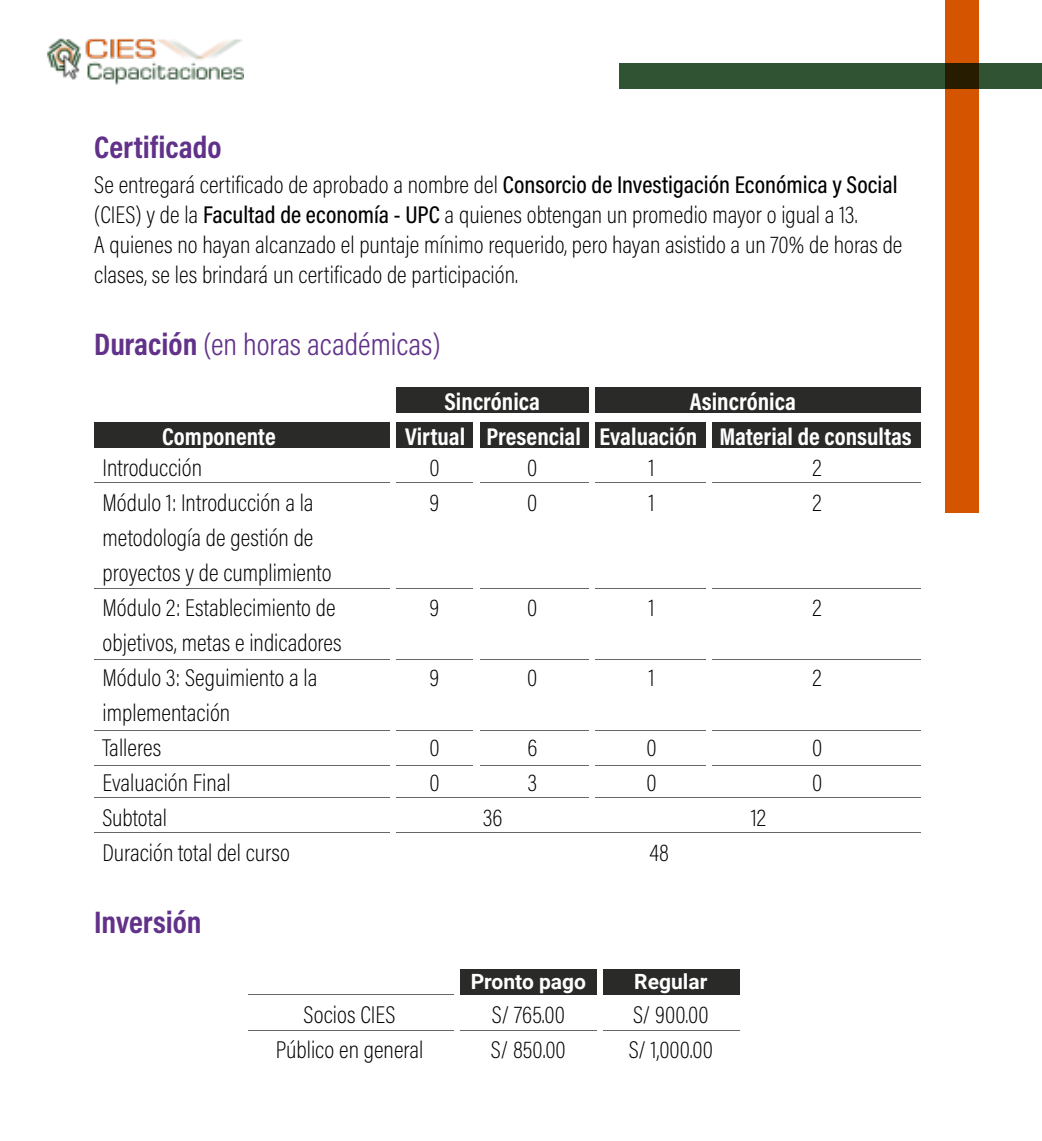
<style>
.page{position:relative;width:1042px;height:1141px;background:#fff}
.page>*{position:absolute;margin:0;border:0;box-sizing:border-box;transform-origin:0 0}
.t1{font:31.5px "Acumin Variable Concept";letter-spacing:-.105em;color:#62328a}
.t2{font:31.5px "Acumin Variable Concept";letter-spacing:-.04em;color:#62328a}
.t3{font:24.5px/35px "Acumin Variable Concept";letter-spacing:-.11em;color:#000}
.t4{font:24.5px/34.6px "Acumin Variable Concept";letter-spacing:-.065em;color:#fff}
.t5{font:700 21px "Roboto";color:#fff}
</style>
<div class="page">
<img style="left:46px;top:38px;width:197px;height:47px">
<hr style="left:248px;top:1030px;width:206px;height:1px;background:#666">
<hr style="left:248px;top:994px;width:206px;height:1px;background:#666">
<div style="left:603px;top:969px;width:136px;height:26px;background:#2a2a29"></div>
<div style="left:460px;top:969px;width:137px;height:26px;background:#2a2a29"></div>
<hr style="left:603px;top:1030px;width:136px;height:1px;background:#666">
<hr style="left:460px;top:1030px;width:137px;height:1px;background:#666">
<div style="left:945px;top:0;width:34px;height:512px;background:#d45400"></div>
<div style="left:620px;top:63px;width:422px;height:26px;background:#305433"></div>
<div style="left:94px;top:422px;width:295px;height:26px;background:#2a2a29"></div>
<div style="left:396px;top:422px;width:77px;height:26px;background:#2a2a29"></div>
<div style="left:396px;top:387px;width:192px;height:25px;background:#2a2a29"></div>
<div style="left:595px;top:387px;width:325px;height:25px;background:#2a2a29"></div>
<div style="left:595px;top:422px;width:110px;height:26px;background:#2a2a29"></div>
<div style="left:480px;top:422px;width:108px;height:26px;background:#2a2a29"></div>
<div style="left:712px;top:422px;width:208px;height:26px;background:#2a2a29"></div>
<hr style="left:94px;top:482px;width:295px;height:1px;background:#666">
<hr style="left:396px;top:482px;width:77px;height:1px;background:#666">
<hr style="left:595px;top:482px;width:110px;height:1px;background:#666">
<hr style="left:480px;top:482px;width:108px;height:1px;background:#666">
<hr style="left:712px;top:482px;width:208px;height:1px;background:#666">
<hr style="left:94px;top:730px;width:295px;height:1px;background:#666">
<hr style="left:396px;top:730px;width:77px;height:1px;background:#666">
<hr style="left:595px;top:730px;width:110px;height:1px;background:#666">
<hr style="left:480px;top:730px;width:108px;height:1px;background:#666">
<hr style="left:712px;top:730px;width:208px;height:1px;background:#666">
<hr style="left:94px;top:797px;width:295px;height:1px;background:#666">
<hr style="left:396px;top:797px;width:84px;height:1px;background:#666">
<hr style="left:595px;top:797px;width:121px;height:1px;background:#666">
<hr style="left:480px;top:797px;width:108px;height:1px;background:#666">
<hr style="left:712px;top:797px;width:208px;height:1px;background:#666">
<hr style="left:94px;top:588px;width:295px;height:1px;background:#666">
<hr style="left:396px;top:588px;width:77px;height:1px;background:#666">
<hr style="left:595px;top:588px;width:110px;height:1px;background:#666">
<hr style="left:480px;top:588px;width:108px;height:1px;background:#666">
<hr style="left:712px;top:588px;width:208px;height:1px;background:#666">
<hr style="left:94px;top:659px;width:295px;height:1px;background:#666">
<hr style="left:396px;top:659px;width:77px;height:1px;background:#666">
<hr style="left:595px;top:659px;width:110px;height:1px;background:#666">
<hr style="left:480px;top:659px;width:108px;height:1px;background:#666">
<hr style="left:712px;top:659px;width:208px;height:1px;background:#666">
<hr style="left:94px;top:765px;width:295px;height:1px;background:#666">
<hr style="left:396px;top:765px;width:77px;height:1px;background:#666">
<hr style="left:595px;top:765px;width:110px;height:1px;background:#666">
<hr style="left:480px;top:765px;width:108px;height:1px;background:#666">
<hr style="left:712px;top:765px;width:208px;height:1px;background:#666">
<hr style="left:94px;top:832px;width:295px;height:1px;background:#666">
<hr style="left:396px;top:832px;width:113px;height:1px;background:#666">
<hr style="left:595px;top:832px;width:125px;height:1px;background:#666">
<hr style="left:480px;top:832px;width:129px;height:1px;background:#666">
<hr style="left:712px;top:832px;width:208px;height:1px;background:#666">
<p class="t2" style="left:94px;top:125px;width:131px">Certificado</p>
<p class="t3" style="left:94px;top:169px;width:812px;line-height:29.8px">Se entregará certificado de aprobado a nombre del Consorcio de Investigación Económica y Social (CIES) y de la Facultad de economía - UPC a quienes obtengan un promedio mayor o igual a 13.<br>A quienes no hayan alcanzado el puntaje mínimo requerido, pero hayan asistido a un 70% de horas de clases, se les brindará un certificado de participación.</p>
<p class="t1" style="left:94px;top:323px;width:349px">Duración (en horas académicas)</p>
<p class="t4" style="left:444px;top:383px;width:99px">Sincrónica</p>
<p class="t4" style="left:719px;top:383px;width:195px;text-indent:-30px">Asincrónica<br>Material de consultas</p>
<p class="t4" style="left:162px;top:418px;width:117px">Componente</p>
<p class="t4" style="left:405px;top:418px;width:296px">Virtual Presencial Evaluación</p>
<p class="t3" style="left:103px;top:449px;width:243px">Introducción<br>Módulo 1: Introducción a la metodología de gestión de proyectos y de cumplimiento<br>Módulo 2: Establecimiento de objetivos, metas e indicadores<br>Módulo 3: Seguimiento a la implementación<br>Talleres<br>Evaluación Final<br>Subtotal<br>Duración total del curso</p>
<p class="t3" style="left:430px;top:449px;width:15px">0<br>9</p>
<p class="t3" style="left:527px;top:449px;width:15px">0<br>0</p>
<p class="t3" style="left:430px;top:589px;width:14px">9</p>
<p class="t3" style="left:527px;top:589px;width:15px">0</p>
<p class="t3" style="left:430px;top:659px;width:14px">9</p>
<p class="t3" style="left:527px;top:659px;width:15px">0</p>
<p class="t3" style="left:430px;top:729px;width:15px">0<br>0</p>
<p class="t3" style="left:527px;top:729px;width:15px">6<br>3</p>
<p class="t3" style="left:483px;top:799px;width:24px">36</p>
<p class="t3" style="left:649px;top:449px;width:10px">1<br>1</p>
<p class="t3" style="left:812px;top:449px;width:14px">2<br>2</p>
<p class="t3" style="left:649px;top:589px;width:10px">1</p>
<p class="t3" style="left:812px;top:589px;width:14px">2</p>
<p class="t3" style="left:649px;top:659px;width:10px">1</p>
<p class="t3" style="left:812px;top:659px;width:14px">2</p>
<p class="t3" style="left:646px;top:729px;width:15px">0<br>0</p>
<p class="t3" style="left:812px;top:729px;width:15px">0<br>0</p>
<p class="t3" style="left:751px;top:799px;width:20px">12</p>
<p class="t3" style="left:649px;top:834px;width:24px">48</p>
<p class="t2" style="left:94px;top:901px;width:111px">Inversión</p>
<p class="t5" style="left:471px;top:967px;width:117px">Pronto pago</p>
<p class="t5" style="left:634px;top:967px;width:74px">Regular</p>
<p class="t3" style="left:276px;top:996px;width:150px;text-align:center">Socios CIES<br>Público en general</p>
<p class="t3" style="left:629px;top:996px;width:89px">S/ 900.00<br>S/ 1,000.00</p>
<p class="t3" style="left:491px;top:996px;width:79px">S/ 765.00<br>S/ 850.00</p>
</div>
